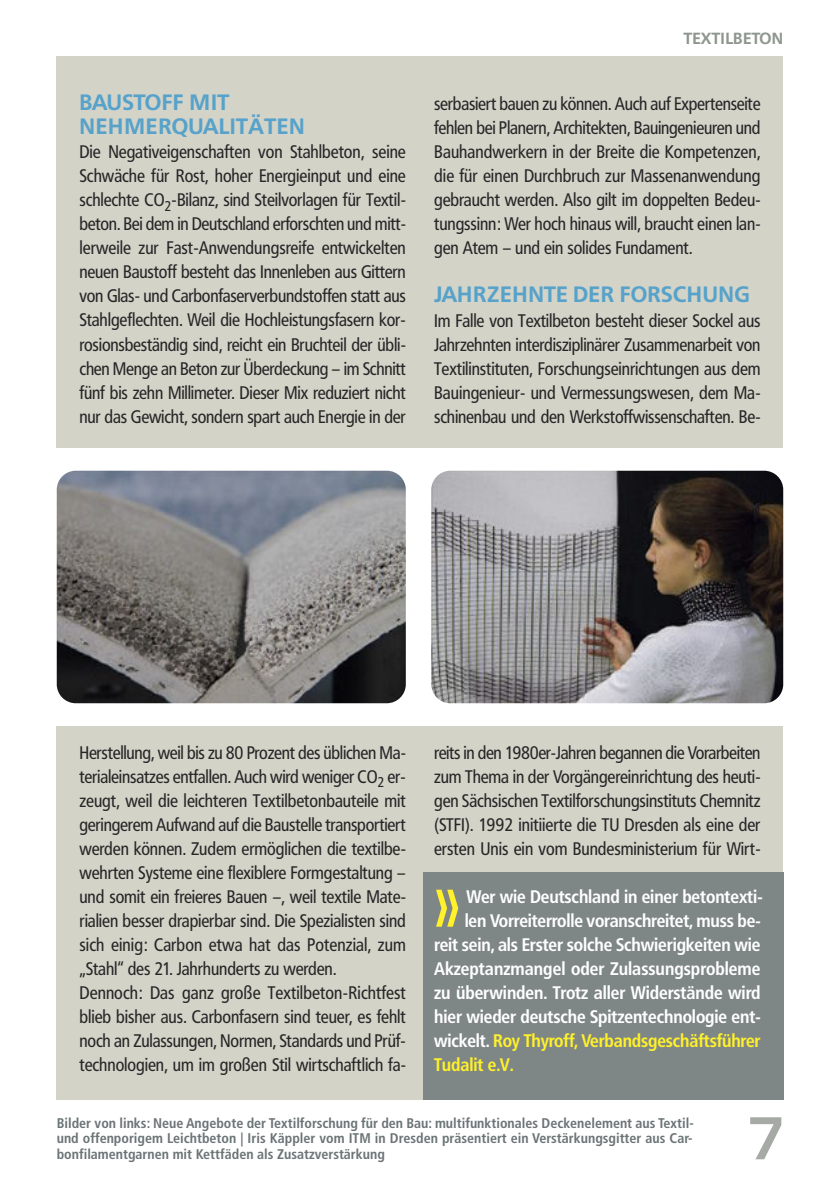
<style>
.page{position:relative;width:840px;height:1191px;background:#fff}
.page>*{position:absolute;margin:0;border:0;box-sizing:border-box;transform-origin:0 0}
.t1{font:600 56px "Eurostile";color:#a5aba4}
.t2{font:700 22px/24px "Frutiger BQ";letter-spacing:.015em;color:#57a2ca}
.t3{font:18px/24px "Frutiger Condensed BQ";letter-spacing:-.005em;color:#272627;text-align:justify}
.t4{font:700 18px "Frutiger Condensed BQ";letter-spacing:-.005em;color:#fff}
.t5{font:700 18px "Frutiger Condensed BQ";letter-spacing:-.01em;color:#fff12a}
.t6{font:700 16px "Frutiger BQ";letter-spacing:-.005em;color:#8e978e}
.t7{font:700 condensed 14px/15.6px "Frutiger";color:#6a7375;text-align:justify}
.s1{color:#fff}
</style>
<div class="page">
<div style="left:57px;top:57px;width:725px;height:1043px;background:#d3d3c8"></div>
<div style="left:422px;top:872px;width:360px;height:228px;background:#7f8686"></div>
<div style="left:28px;top:448px;width:783px;height:278px;background:#fff"></div>
<img style="left:57px;top:471px;width:348px;height:232px;border-radius:19px">
<img style="left:431px;top:471px;width:351px;height:232px;border-radius:19px">
<p class="t2" style="left:79px;top:91px;width:226px">BAUSTOFF MIT<br>NEHMERQUALITÄTEN</p>
<p class="t3" style="left:79px;top:140px;width:328px">Die Negativeigenschaften von Stahlbeton, seine Schwäche für Rost, hoher Energieinput und eine schlechte CO<sub>2</sub>-Bilanz, sind Steilvorlagen für Textil&shy;beton. Bei dem in Deutschland erforschten und mitt&shy;lerweile zur Fast-Anwendungsreife entwickelten neuen Baustoff besteht das Innenleben aus Gittern von Glas- und Carbonfaserverbundstoffen statt aus Stahlgeflechten. Weil die Hochleistungsfasern kor&shy;rosionsbeständig sind, reicht ein Bruchteil der übli&shy;chen Menge an Beton zur Überdeckung – im Schnitt fünf bis zehn Millimeter. Dieser Mix reduziert nicht nur das Gewicht, sondern spart auch Energie in der</p>
<p class="t6" style="left:683px;top:29px;width:101px">TEXTILBETON</p>
<p class="t3" style="left:434px;top:92px;width:328px">serbasiert bauen zu können. Auch auf Expertenseite fehlen bei Planern, Architekten, Bauingenieuren und Bauhandwerkern in der Breite die Kompetenzen, die für einen Durchbruch zur Massenanwendung gebraucht werden. Also gilt im doppelten Bedeu&shy;tungssinn: Wer hoch hinaus will, braucht einen lan&shy;gen Atem – und ein solides Fundament.</p>
<p class="t2" style="left:434px;top:283px;width:317px">JAHRZEHNTE DER FORSCHUNG</p>
<p class="t3" style="left:434px;top:308px;width:328px">Im Falle von Textilbeton besteht dieser Sockel aus Jahrzehnten interdisziplinärer Zusammenarbeit von Textilinstituten, Forschungseinrichtungen aus dem Bauingenieur- und Vermessungswesen, dem Ma&shy;schinenbau und den Werkstoffwissenschaften. Be-</p>
<p class="t3" style="left:79px;top:740px;width:328px;text-align:left">Herstellung, weil bis zu 80 Prozent des üblichen Ma&shy;terialeinsatzes entfallen. Auch wird weniger CO<sub>2</sub> er&shy;zeugt, weil die leichteren Textilbetonbauteile mit geringerem Aufwand auf die Baustelle transportiert werden können. Zudem ermöglichen die textilbe&shy;wehrten Systeme eine flexiblere Formgestaltung – und somit ein freieres Bauen –, weil textile Mate&shy;rialien besser drapierbar sind. Die Spezialisten sind sich einig: Carbon etwa hat das Potenzial, zum „Stahl“ des 21. Jahrhunderts zu werden.<br>Dennoch: Das ganz große Textilbeton-Richtfest blieb bisher aus. Carbonfasern sind teuer, es fehlt noch an Zulassungen, Normen, Standards und Prüf&shy;technologien, um im großen Stil wirtschaftlich fa-</p>
<p class="t3" style="left:434px;top:740px;width:328px">reits in den 1980er-Jahren begannen die Vorarbeiten zum Thema in der Vorgängereinrichtung des heuti&shy;gen Sächsischen Textilforschungsinstituts Chemnitz (STFI). 1992 initiierte die TU Dresden als eine der ersten Unis ein vom Bundesministerium für Wirt-</p>
<p class="t4" style="left:466px;top:886px;width:297px">Wer wie Deutschland in einer betontexti-</p>
<p class="t4" style="left:464px;top:910px;width:297px">len Vorreiterrolle voranschreitet, muss be-</p>
<p class="t4" style="left:434px;top:934px;width:327px">reit sein, als Erster solche Schwierigkeiten wie</p>
<p class="t4" style="left:434px;top:958px;width:327px">Akzeptanzmangel oder Zulassungsprobleme</p>
<p class="t4" style="left:434px;top:982px;width:328px">zu überwinden. Trotz aller Widerstände wird</p>
<p class="t4" style="left:434px;top:1006px;width:328px">hier wieder deutsche Spitzentechnologie ent-</p>
<p class="t5" style="left:434px;top:1030px;width:327px"><span class="s1">wickelt.</span> Roy Thyroff, Verbandsgeschäftsführer</p>
<p class="t5" style="left:434px;top:1054px;width:81px">Tudalit e.V.</p>
<p class="t7" style="left:57px;top:1116px;width:638px">Bilder von links: Neue Angebote der Textilforschung für den Bau: multifunktionales Deckenelement aus Textil&shy;und offenporigem Leichtbeton | Iris Käppler vom ITM in Dresden präsentiert ein Verstärkungsgitter aus Car&shy;bonfilamentgarnen mit Kettfäden als Zusatzverstärkung</p>
<h1 class="t1" style="left:746px;top:1117px;width:41px">7</h1>
</div>
